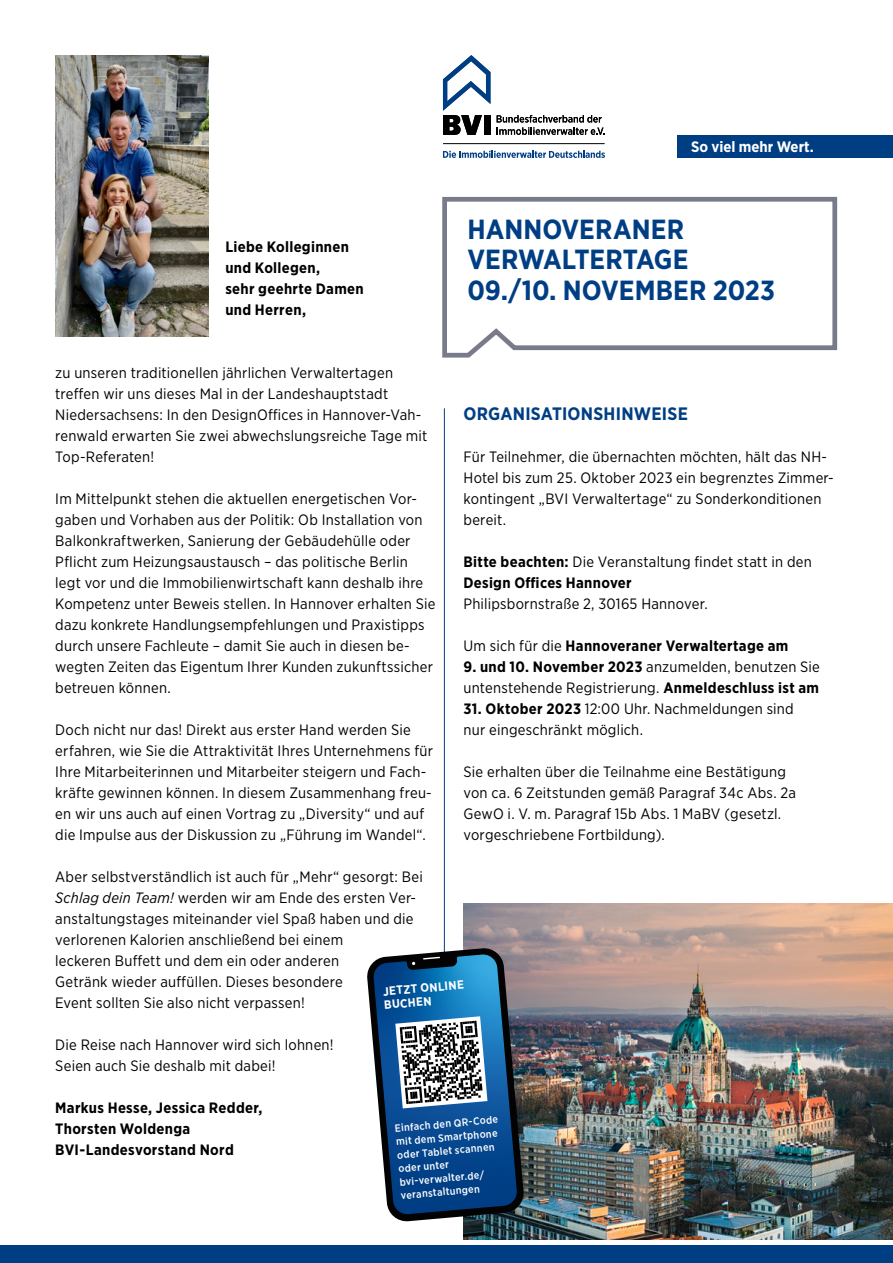
<style>
.page{position:relative;width:893px;height:1263px;background:#fff}
.page>*{position:absolute;margin:0;border:0;box-sizing:border-box;transform-origin:0 0}
.t1{font:700 27.6px/30.8px "Gotham Narrow";color:#003e84}
.H1_Head_versal{font:700 18px "Gotham Narrow";letter-spacing:.015em;color:#003e84}
.t2{font:700 15.15px "Gotham Narrow";color:#fff}
.p_fliesstext{font:15px/21px "Gotham Narrow";letter-spacing:.015em;color:#000}
.p_fliesstext-2{font:700 15px/21px "Gotham Narrow";letter-spacing:.02em;color:#000}
.p_fliesstext-3{font:700 12px/13.5px "Gotham Narrow";color:#fff}
.p_fliesstext-4{font:500 10.5px/13.5px "Gotham Narrow";color:#fff}
.s1{font-style:italic}
.s2{font-weight:400}
.s3{font-weight:700}
</style>
<div class="page">
<div style="left:0;top:1246px;width:893px;height:17px;background:#003e84"></div>
<svg style="left:443px;top:55px;width:47px;height:80px"></svg>
<div style="left:484px;top:115px;width:6px;height:20px;background:#000"></div>
<svg style="left:497px;top:115px;width:108px;height:20px"></svg>
<hr style="left:443px;top:143px;width:162px;height:1px;background:#000">
<svg style="left:443px;top:151px;width:162px;height:7px"></svg>
<div style="left:677px;top:135px;width:216px;height:23px;background:#003e84"></div>
<svg style="left:442px;top:196px;width:396px;height:162px"></svg>
<img style="left:463px;top:903px;width:430px;height:336px">
<hr style="left:444px;top:408px;width:1px;height:588px;background:#003e84">
<svg style="left:367px;top:947px;width:157px;height:275px;background:#3d668d"></svg>
<img style="left:55px;top:55px;width:153px;height:281px">
<p class="p_fliesstext-2" style="left:225px;top:236px;width:125px">Liebe Kolleginnen und Kollegen,</p>
<p class="p_fliesstext-2" style="left:225px;top:278px;width:140px">sehr geehrte Damen und Herren,</p>
<p class="t2" style="left:691px;top:137px;width:124px">So viel mehr Wert.</p>
<p class="t1" style="left:467px;top:213px;width:222px">HANNOVERANER<br>VERWALTERTAGE</p>
<p class="t1" style="left:467px;top:275px;width:309px">09./10. NOVEMBER 2023</p>
<p class="p_fliesstext" style="left:55px;top:362px;width:374px">zu unseren traditionellen jährlichen Verwaltertagen treffen wir uns dieses Mal in der Landeshauptstadt Niedersachsens: In den DesignOffices in Hannover-Vah&shy;renwald erwarten Sie zwei abwechslungsreiche Tage mit Top-Referaten!</p>
<p class="p_fliesstext" style="left:55px;top:488px;width:382px">Im Mittelpunkt stehen die aktuellen energetischen Vor&shy;gaben und Vorhaben aus der Politik: Ob Installation von Balkonkraftwerken, Sanierung der Gebäudehülle oder Pflicht zum Heizungsaustausch – das politische Berlin legt vor und die Immobilienwirtschaft kann deshalb ihre Kompetenz unter Beweis stellen. In Hannover erhalten Sie dazu konkrete Handlungsempfehlungen und Praxistipps durch unsere Fachleute – damit Sie auch in diesen be&shy;wegten Zeiten das Eigentum Ihrer Kunden zukunftssicher betreuen können.</p>
<p class="p_fliesstext" style="left:55px;top:719px;width:379px">Doch nicht nur das! Direkt aus erster Hand werden Sie erfahren, wie Sie die Attraktivität Ihres Unternehmens für Ihre Mitarbeiterinnen und Mitarbeiter steigern und Fach&shy;kräfte gewinnen können. In diesem Zusammenhang freu&shy;en wir uns auch auf einen Vortrag zu „Diversity“ und auf die Impulse aus der Diskussion zu „Führung im Wandel“.</p>
<p class="p_fliesstext" style="left:55px;top:866px;width:369px">Aber selbstverständlich ist auch für „Mehr“ gesorgt: Bei <span class="s1">Schlag dein Team!</span> werden wir am Ende des ersten Ver&shy;anstaltungstages miteinander viel Spaß haben und die verlorenen Kalorien anschließend bei einem</p>
<p class="p_fliesstext" style="left:55px;top:950px;width:285px">leckeren Buffett und dem ein oder anderen</p>
<p class="p_fliesstext" style="left:55px;top:971px;width:289px">Getränk wieder auffüllen. Dieses besondere</p>
<p class="p_fliesstext" style="left:55px;top:992px;width:251px">Event sollten Sie also nicht verpassen!</p>
<p class="p_fliesstext" style="left:55px;top:1034px;width:280px">Die Reise nach Hannover wird sich lohnen!<br>Seien auch Sie deshalb mit dabei!</p>
<p class="p_fliesstext-2" style="left:55px;top:1097px;width:209px">Markus Hesse, Jessica Redder,<br>Thorsten Woldenga</p>
<p class="p_fliesstext-2" style="left:55px;top:1139px;width:180px">BVI-Landesvorstand Nord</p>
<h1 class="H1_Head_versal" style="left:463px;top:402px;width:226px">ORGANISATIONSHINWEISE</h1>
<p class="p_fliesstext" style="left:463px;top:446px;width:372px">Für Teilnehmer, die übernachten möchten, hält das NH-Hotel bis zum 25. Oktober 2023 ein begrenztes Zimmer&shy;kontingent „BVI Verwaltertage“ zu Sonderkonditionen bereit.</p>
<p class="p_fliesstext-2" style="left:463px;top:551px;width:350px">Bitte beachten: <span class="s2">Die Veranstaltung findet statt in den<br></span>Design Offices Hannover</p>
<p class="p_fliesstext" style="left:463px;top:593px;width:246px">Philipsbornstraße 2, 30165 Hannover.</p>
<p class="p_fliesstext-2" style="left:463px;top:635px;width:326px"><span class="s2">Um sich für die</span> Hannoveraner Verwaltertage am</p>
<p class="p_fliesstext" style="left:463px;top:656px;width:358px"><span class="s3">9. und 10. November 2023</span> anzumelden, benutzen Sie untenstehende Registrierung. <span class="s3">Anmeldeschluss ist am</span></p>
<p class="p_fliesstext" style="left:463px;top:698px;width:332px"><span class="s3">31. Oktober 2023</span> 12:00 Uhr. Nachmeldungen sind nur eingeschränkt möglich.</p>
<p class="p_fliesstext" style="left:463px;top:761px;width:334px">Sie erhalten über die Teilnahme eine Bestätigung von ca. 6 Zeitstunden gemäß Paragraf 34c Abs. 2a GewO i. V. m. Paragraf 15b Abs. 1 MaBV (gesetzl. vorgeschriebene Fortbildung).</p>
<p class="p_fliesstext-3" style="left:382px;top:984px;width:83px;rotate:-5deg">JETZT ONLINE<br>BUCHEN</p>
<p class="p_fliesstext-4" style="left:394px;top:1121px;width:105px;rotate:-5deg">Einfach den QR-Code mit dem Smartphone oder Tablet scannen oder unter bvi-verwalter.de/ veranstaltungen</p>
</div>
